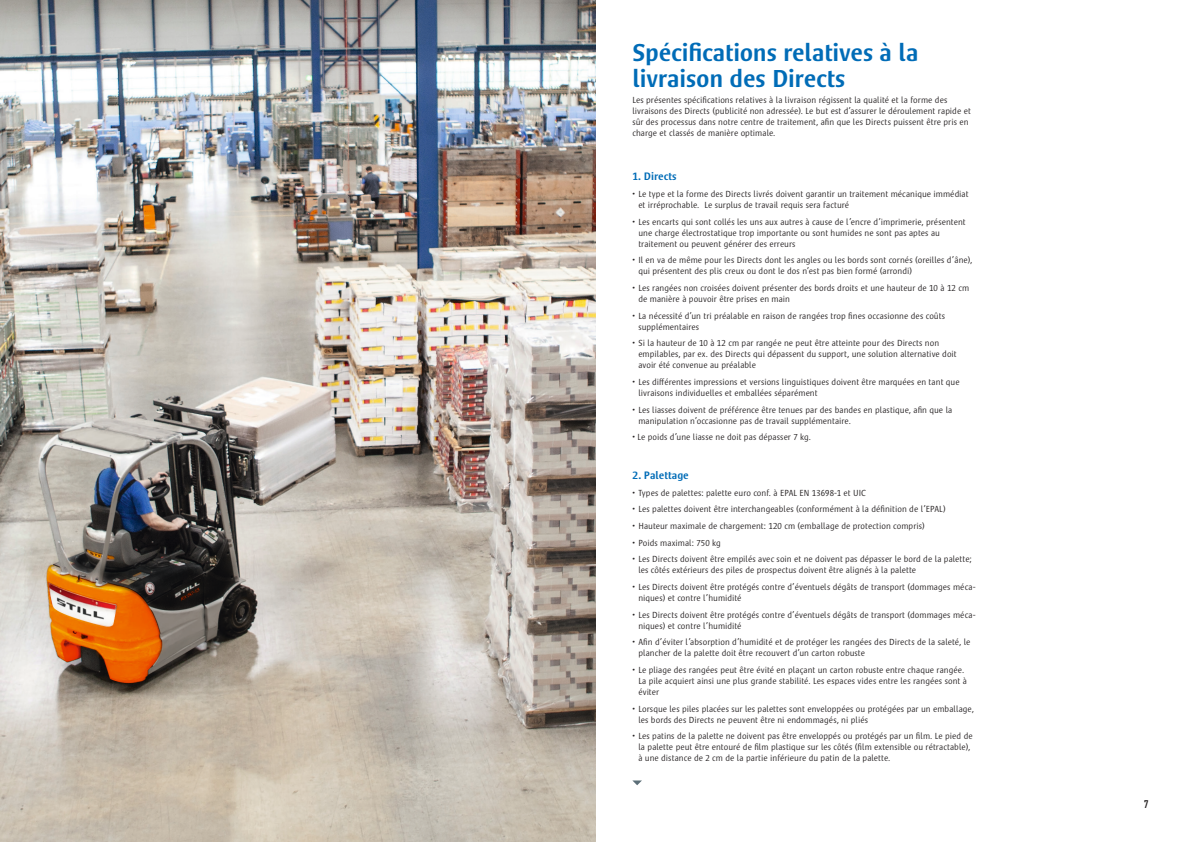
<style>
.page{position:relative;width:1191px;height:842px;background:#fff}
.page>*{position:absolute;margin:0;border:0;box-sizing:border-box;transform-origin:0 0}
.t1{font:500 25px/26px "Satero Sans LT Pro";letter-spacing:-.005em;color:#006cb7}
.t2{font:500 11px "Satero Sans LT Pro";color:#006cb7}
.t3{font:700 11px "DIN Cond";color:#231f20}
.t4{font:300 9px/11px "Satero Sans LT Pro";letter-spacing:.005em;color:#231f20}
</style>
<div class="page">
<img style="left:0;top:0;width:595px;height:842px">
<svg style="left:14px;top:824px;width:6px;height:18px"></svg>
<svg style="left:632px;top:780px;width:10px;height:5px"></svg>
<h1 class="t1" style="left:632px;top:39px;width:288px">Spécifications relatives à la livraison des Directs</h1>
<p class="t4" style="left:632px;top:95px;width:340px">Les présentes spécifications relatives à la livraison régissent la qualité et la forme des livraisons des Directs (publicité non adressée). Le but est d’assurer le déroulement rapide et sûr des processus dans notre centre de traitement, afin que les Directs puissent être pris en charge et classés de manière optimale.</p>
<p class="t2" style="left:632px;top:170px;width:46px">1. Directs</p>
<p class="t4" style="left:638px;top:188px;width:332px;text-indent:-6px">• Le type et la forme des Directs livrés doivent garantir un traitement mécanique immédiat et irréprochable. Le surplus de travail requis sera facturé</p>
<p class="t4" style="left:638px;top:216px;width:329px;text-indent:-6px">• Les encarts qui sont collés les uns aux autres à cause de l’encre d’imprimerie, présentent une charge électrostatique trop importante ou sont humides ne sont pas aptes au traitement ou peuvent générer des erreurs</p>
<p class="t4" style="left:638px;top:255px;width:335px;text-indent:-6px">• Il en va de même pour les Directs dont les angles ou les bords sont cornés (oreilles d’âne), qui présentent des plis creux ou dont le dos n’est pas bien formé (arrondi)</p>
<p class="t4" style="left:638px;top:282px;width:332px;text-indent:-6px">• Les rangées non croisées doivent présenter des bords droits et une hauteur de 10 à 12 cm de manière à pouvoir être prises en main</p>
<p class="t4" style="left:638px;top:310px;width:308px;text-indent:-6px">• La nécessité d’un tri préalable en raison de rangées trop fines occasionne des coûts supplémentaires</p>
<p class="t4" style="left:638px;top:338px;width:320px;text-indent:-6px">• Si la hauteur de 10 à 12 cm par rangée ne peut être atteinte pour des Directs non empilables, par ex. des Directs qui dépassent du support, une solution alternative doit avoir été convenue au préalable</p>
<p class="t4" style="left:638px;top:376px;width:323px;text-indent:-6px">• Les différentes impressions et versions linguistiques doivent être marquées en tant que livraisons individuelles et emballées séparément</p>
<p class="t4" style="left:638px;top:404px;width:315px;text-indent:-6px">• Les liasses doivent de préférence être tenues par des bandes en plastique, afin que la manipulation n’occasionne pas de travail supplémentaire.</p>
<p class="t4" style="left:632px;top:432px;width:180px">• Le poids d’une liasse ne doit pas dépasser 7 kg.</p>
<p class="t2" style="left:632px;top:469px;width:58px">2. Palettage</p>
<p class="t4" style="left:632px;top:487px;width:235px">• Types de palettes: palette euro conf. à EPAL EN 13698-1 et UIC</p>
<p class="t4" style="left:632px;top:504px;width:315px">• Les palettes doivent être interchangeables (conformément à la définition de l’EPAL)</p>
<p class="t4" style="left:632px;top:520px;width:294px">• Hauteur maximale de chargement: 120 cm (emballage de protection compris)</p>
<p class="t4" style="left:632px;top:537px;width:90px">• Poids maximal: 750 kg</p>
<p class="t4" style="left:638px;top:554px;width:335px;text-indent:-6px">• Les Directs doivent être empilés avec soin et ne doivent pas dépasser le bord de la palette; les côtés extérieurs des piles de prospectus doivent être alignés à la palette</p>
<p class="t4" style="left:638px;top:581px;width:339px;text-indent:-6px">• Les Directs doivent être protégés contre d’éventuels dégâts de transport (dommages méca&shy;niques) et contre l’humidité</p>
<p class="t4" style="left:638px;top:609px;width:339px;text-indent:-6px">• Les Directs doivent être protégés contre d’éventuels dégâts de transport (dommages méca&shy;niques) et contre l’humidité</p>
<p class="t4" style="left:638px;top:637px;width:333px;text-indent:-6px">• Afin d’éviter l’absorption d’humidité et de protéger les rangées des Directs de la saleté, le plancher de la palette doit être recouvert d’un carton robuste</p>
<p class="t4" style="left:638px;top:664px;width:330px;text-indent:-6px">• Le pliage des rangées peut être évité en plaçant un carton robuste entre chaque rangée.<br>La pile acquiert ainsi une plus grande stabilité. Les espaces vides entre les rangées sont à éviter</p>
<p class="t4" style="left:638px;top:703px;width:337px;text-indent:-6px">• Lorsque les piles placées sur les palettes sont enveloppées ou protégées par un emballage, les bords des Directs ne peuvent être ni endommagés, ni pliés</p>
<p class="t4" style="left:638px;top:731px;width:336px;text-indent:-6px">• Les patins de la palette ne doivent pas être enveloppés ou protégés par un film. Le pied de la palette peut être entouré de film plastique sur les côtés (film extensible ou rétractable), à une distance de 2 cm de la partie inférieure du patin de la palette.</p>
<p class="t3" style="left:1144px;top:797px;width:6px">7</p>
</div>
